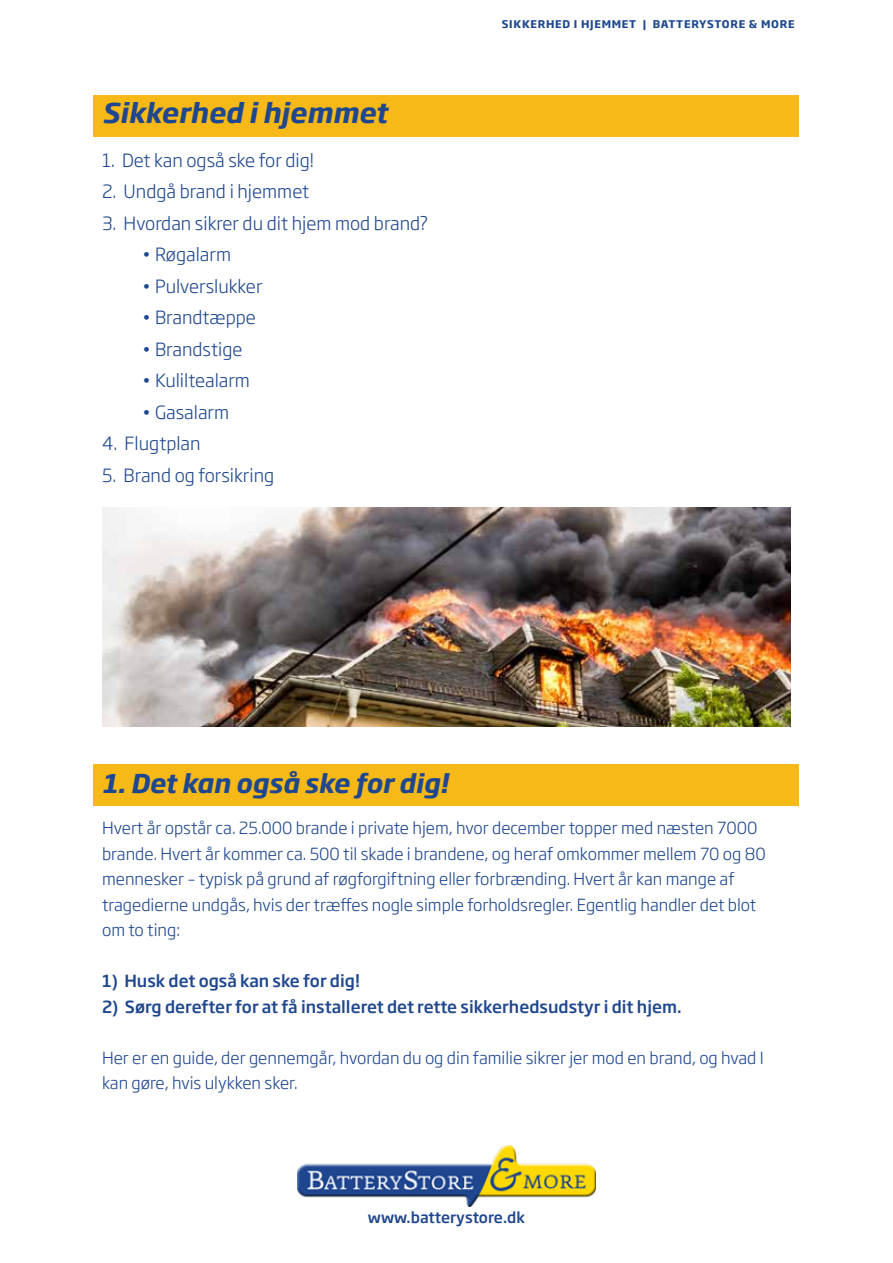
<style>
.page{position:relative;width:893px;height:1263px;background:#fff}
.page>*{position:absolute;margin:0;border:0;box-sizing:border-box;transform-origin:0 0}
.t1{font:italic 700 27px "Soho Gothic Pro";color:#1e478f}
.t2{font:italic 700 25.5px "Soho Gothic Pro";color:#1e478f}
.t3{font:300 18px "Soho Gothic Pro";color:#1e478f}
.t4{font:300 16.5px/25.5px "Soho Gothic Pro";color:#1e478f}
.t5{font:500 16.5px "Soho Gothic Pro";color:#1e478f}
.t6{font:500 15px "Soho Gothic Pro";color:#1e478f}
.t7{font:700 10.5px "Soho Gothic Pro";letter-spacing:.07em;color:#1e478f}
</style>
<div class="page">
<div style="left:94px;top:764px;width:705px;height:41px;background:#f7b917"></div>
<div style="left:94px;top:95px;width:705px;height:41px;background:#f7b917"></div>
<img style="left:102px;top:508px;width:689px;height:218px">
<img style="left:298px;top:1145px;width:297px;height:61px">
<h1 class="t1" style="left:102px;top:92px;width:286px">Sikkerhed i hjemmet</h1>
<p class="t3" style="left:102px;top:146px;width:213px">1. Det kan også ske for dig!</p>
<p class="t3" style="left:102px;top:177px;width:208px">2. Undgå brand i hjemmet</p>
<p class="t3" style="left:102px;top:209px;width:328px">3. Hvordan sikrer du dit hjem mod brand?</p>
<p class="t3" style="left:142px;top:240px;width:91px">• Røgalarm</p>
<p class="t3" style="left:142px;top:272px;width:122px">• Pulverslukker</p>
<p class="t3" style="left:142px;top:303px;width:116px">• Brandtæppe</p>
<p class="t3" style="left:142px;top:335px;width:102px">• Brandstige</p>
<p class="t3" style="left:142px;top:366px;width:110px">• Kuliltealarm</p>
<p class="t3" style="left:142px;top:398px;width:89px">• Gasalarm</p>
<p class="t3" style="left:102px;top:429px;width:100px">4. Flugtplan</p>
<p class="t3" style="left:102px;top:461px;width:174px">5. Brand og forsikring</p>
<p class="t7" style="left:502px;top:16px;width:294px">SIKKERHED I HJEMMET | BATTERYSTORE &amp; MORE</p>
<h2 class="t2" style="left:102px;top:763px;width:348px">1. Det kan også ske for dig!</h2>
<p class="t4" style="left:102px;top:815px;width:665px">Hvert år opstår ca. 25.000 brande i private hjem, hvor december topper med næsten 7000 brande. Hvert år kommer ca. 500 til skade i brandene, og heraf omkommer mellem 70 og 80 mennesker – typisk på grund af røgforgiftning eller forbrænding. Hvert år kan mange af tragedierne undgås, hvis der træffes nogle simple forholdsregler. Egentlig handler det blot om to ting:</p>
<p class="t5" style="left:102px;top:968px;width:259px">1) Husk det også kan ske for dig!</p>
<p class="t5" style="left:102px;top:994px;width:581px">2) Sørg derefter for at få installeret det rette sikkerhedsudstyr i dit hjem.</p>
<p class="t4" style="left:102px;top:1044px;width:663px">Her er en guide, der gennemgår, hvordan du og din familie sikrer jer mod en brand, og hvad I kan gøre, hvis ulykken sker.</p>
<p class="t6" style="left:368px;top:1206px;width:159px">www.batterystore.dk</p>
</div>
